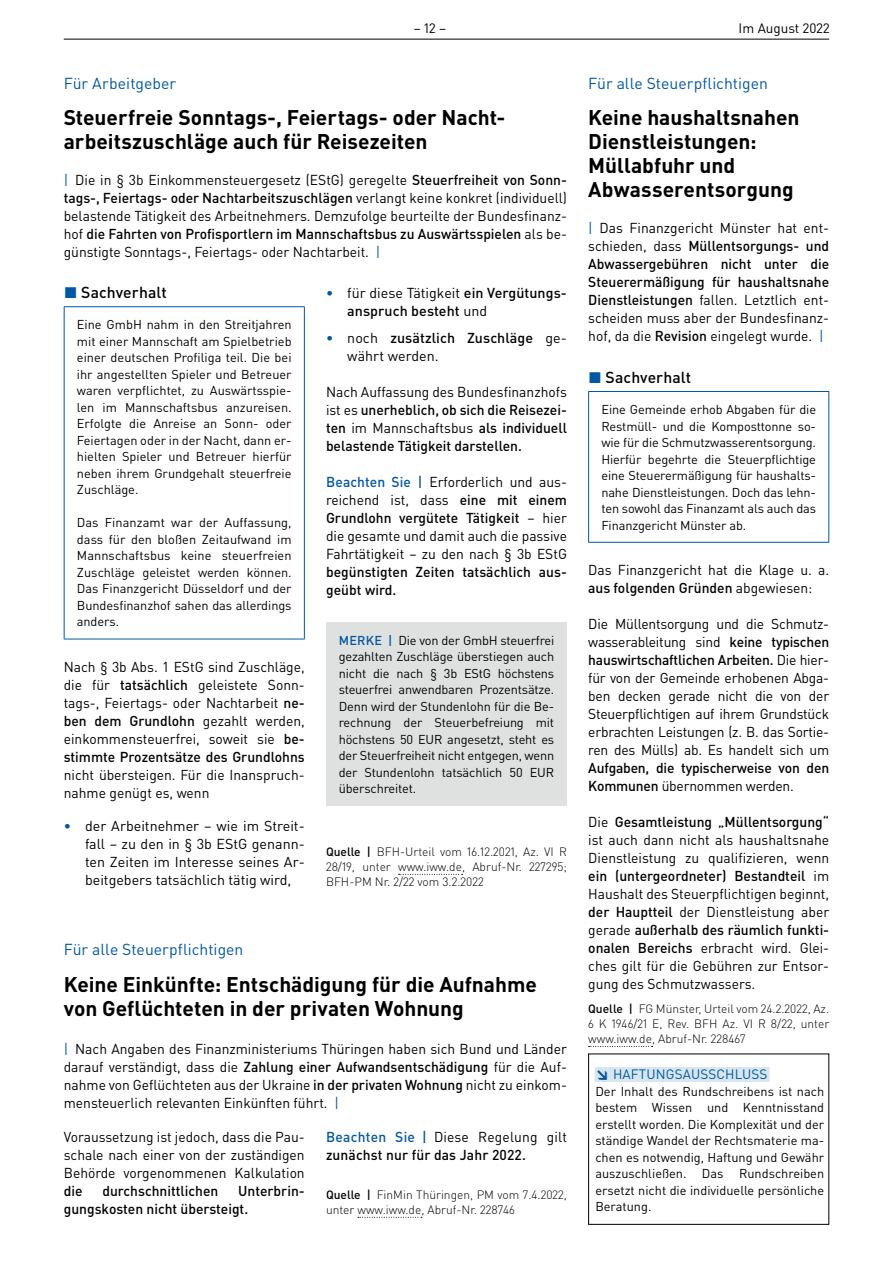
<style>
.page{position:relative;width:893px;height:1263px;background:#fff}
.page>*{position:absolute;margin:0;border:0;box-sizing:border-box;transform-origin:0 0}
.t1{font:700 21px/24px "DIN Pro";color:#000002}
.t2{font:15.75px "DIN Pro";color:#0157a2}
.t3{font:500 15.75px "DIN Pro";letter-spacing:.005em;color:#000002}
.t4{font:14.25px/18px "DIN Pro";color:#000002;text-align:justify}
.t5{font:500 14.25px/18px "DIN Pro";color:#000002}
.t6{font:13.5px "DIN Pro";letter-spacing:.01em;color:#0157a2}
.t7{font:13.5px "DIN Pro";color:#000002}
.t8{font:12.75px/16.5px "DIN Pro";letter-spacing:-.005em;color:#000002;text-align:justify}
.t9{font:300 12px/15px "DIN Pro";color:#000002;text-align:justify}
.s1{color:#0157a2}
.s2{font-weight:500}
.s3{font-weight:500;color:#0157a2}
.s4{font-weight:400}
.s5{font-weight:900}
</style>
<div class="page">
<hr style="left:64px;top:39px;width:765px;height:1px;background:#000002">
<div style="left:595px;top:1067px;width:174px;height:15px;background:#d8e6f0"></div>
<div style="left:588px;top:1053px;width:241px;height:172px;border:1px solid #000002"></div>
<hr style="left:64px;top:306px;width:241px;height:1px;background:#0157a2">
<hr style="left:64px;top:307px;width:1px;height:332px;background:#0157a2">
<hr style="left:304px;top:307px;width:1px;height:332px;background:#0157a2">
<hr style="left:64px;top:639px;width:241px;height:1px;background:#0157a2">
<svg style="left:399px;top:874px;width:64px;height:1px"></svg>
<div style="left:326px;top:622px;width:241px;height:184px;background:#dfe1e1"></div>
<svg style="left:589px;top:1046px;width:64px;height:1px"></svg>
<hr style="left:588px;top:391px;width:241px;height:1px;background:#0157a2">
<hr style="left:588px;top:392px;width:1px;height:150px;background:#0157a2">
<hr style="left:828px;top:392px;width:1px;height:150px;background:#0157a2">
<hr style="left:588px;top:542px;width:241px;height:1px;background:#0157a2">
<svg style="left:358px;top:1217px;width:64px;height:1px"></svg>
<p class="t7" style="left:414px;top:19px;width:34px">– 12 –</p>
<p class="t7" style="left:739px;top:19px;width:93px">Im August 2022</p>
<p class="t2" style="left:64px;top:73px;width:114px">Für Arbeitgeber</p>
<h1 class="t1" style="left:64px;top:105px;width:443px">Steuerfreie Sonntags-, Feiertags- oder Nacht&shy;arbeitszuschläge auch für Reisezeiten</h1>
<p class="t4" style="left:64px;top:171px;width:505px"><span class="s1">|</span> Die in § 3b Einkommensteuergesetz (EStG) geregelte <span class="s2">Steuerfreiheit von Sonn&shy;tags-, Feiertags- oder Nachtarbeitszuschlägen</span> verlangt keine konkret (individuell) belastende Tätigkeit des Arbeitnehmers. Demzufolge beurteilte der Bundesfinanz&shy;hof <span class="s2">die Fahrten von Profisportlern im Mannschaftsbus zu Auswärtsspielen</span> als be&shy;günstigte Sonntags-, Feiertags- oder Nachtarbeit. <span class="s1">|</span></p>
<p class="t3" style="left:64px;top:282px;width:104px"><span class="s1">◼</span> Sachverhalt</p>
<p class="t8" style="left:77px;top:316px;width:216px">Eine GmbH nahm in den Streitjahren mit einer Mannschaft am Spielbetrieb einer deutschen Profiliga teil. Die bei ihr angestellten Spieler und Betreuer waren verpflichtet, zu Auswärtsspie&shy;len im Mannschaftsbus anzureisen.<br>Erfolgte die Anreise an Sonn- oder Feiertagen oder in der Nacht, dann er&shy;hielten Spieler und Betreuer hierfür neben ihrem Grundgehalt steuerfreie Zuschläge.</p>
<p class="t8" style="left:77px;top:514px;width:216px">Das Finanzamt war der Auffassung, dass für den bloßen Zeitaufwand im Mannschaftsbus keine steuerfreien Zuschläge geleistet werden können.<br>Das Finanzgericht Düsseldorf und der Bundesfinanzhof sahen das allerdings anders.</p>
<p class="t4" style="left:64px;top:657px;width:242px">Nach § 3b Abs. 1 EStG sind Zuschläge, die für <span class="s2">tatsächlich</span> geleistete Sonn&shy;tags-, Feiertags- oder Nachtarbeit <span class="s2">ne&shy;ben dem Grundlohn</span> gezahlt werden, einkommensteuerfrei, soweit sie <span class="s2">be&shy;stimmte Prozentsätze des Grundlohns</span></p>
<p class="t4" style="left:64px;top:765px;width:242px">nicht übersteigen. Für die Inanspruch&shy;nahme genügt es, wenn</p>
<p class="t4" style="left:85px;top:816px;width:221px;text-indent:-21px"><span class="s3">•</span> der Arbeitnehmer – wie im Streit&shy;fall – zu den in § 3b EStG genann&shy;ten Zeiten im Interesse seines Ar&shy;beitgebers tatsächlich tätig wird,</p>
<p class="t5" style="left:347px;top:283px;width:221px;text-indent:-21px"><span class="s1">•</span> <span class="s4">für diese Tätigkeit</span> ein Vergütungs&shy;anspruch besteht <span class="s4">und</span></p>
<p class="t4" style="left:347px;top:328px;width:221px;text-indent:-21px"><span class="s3">•</span> noch <span class="s2">zusätzlich Zuschläge</span> ge&shy;währt werden.</p>
<p class="t5" style="left:326px;top:382px;width:242px;text-align:justify"><span class="s4">Nach Auffassung des Bundesfinanzhofs ist es</span> unerheblich, ob sich die Reisezei&shy;ten <span class="s4">im Mannschaftsbus</span> als individuell belastende Tätigkeit darstellen.</p>
<p class="t4" style="left:326px;top:472px;width:242px"><span class="s3">Beachten Sie |</span> Erforderlich und aus&shy;reichend ist, dass <span class="s2">eine mit einem Grundlohn vergütete Tätigkeit</span> – hier die gesamte und damit auch die passive Fahrtätigkeit – zu den nach § 3b EStG</p>
<p class="t5" style="left:326px;top:562px;width:242px">begünstigten Zeiten tatsächlich aus&shy;geübt wird.</p>
<p class="t8" style="left:339px;top:631px;width:217px"><span class="s3">MERKE |</span> Die von der GmbH steuerfrei gezahlten Zuschläge überstiegen auch nicht die nach § 3b EStG höchstens steuerfrei anwendbaren Prozentsätze.<br>Denn wird der Stundenlohn für die Be&shy;rechnung der Steuerbefreiung mit höchstens 50 EUR angesetzt, steht es der Steuerfreiheit nicht entgegen, wenn der Stundenlohn tatsächlich 50 EUR überschreitet.</p>
<p class="t9" style="left:326px;top:844px;width:242px"><span class="s2">Quelle |</span> BFH-Urteil vom 16.12.2021, Az. VI R 28/19, unter www.iww.de, Abruf-Nr. 227295; BFH-PM Nr. 2/22 vom 3.2.2022</p>
<p class="t2" style="left:64px;top:938px;width:181px">Für alle Steuerpflichtigen</p>
<h1 class="t1" style="left:64px;top:972px;width:475px">Keine Einkünfte: Entschädigung für die Aufnahme von Geflüchteten in der privaten Wohnung</h1>
<p class="t4" style="left:64px;top:1039px;width:505px"><span class="s1">|</span> Nach Angaben des Finanzministeriums Thüringen haben sich Bund und Länder darauf verständigt, dass die <span class="s2">Zahlung einer Aufwandsentschädigung</span> für die Auf&shy;nahme von Geflüchteten aus der Ukraine <span class="s2">in der privaten Wohnung</span> nicht zu einkom&shy;mensteuerlich relevanten Einkünften führt. <span class="s1">|</span></p>
<p class="t4" style="left:64px;top:1127px;width:242px">Voraussetzung ist jedoch, dass die Pau&shy;schale nach einer von der zuständigen Behörde vorgenommenen Kalkulation</p>
<p class="t5" style="left:64px;top:1181px;width:20px">die</p>
<p class="t5" style="left:102px;top:1181px;width:117px">durchschnittlichen</p>
<p class="t5" style="left:326px;top:1127px;width:242px"><span class="s1">Beachten Sie |</span> <span class="s4">Diese Regelung gilt </span>zunächst nur für das Jahr 2022.</p>
<p class="t9" style="left:326px;top:1187px;width:242px"><span class="s2">Quelle |</span> FinMin Thüringen, PM vom 7.4.2022, unter www.iww.de, Abruf-Nr. 228746</p>
<p class="t5" style="left:64px;top:1181px;width:242px;text-indent:174px">Unterbrin&shy;gungskosten nicht übersteigt.</p>
<p class="t2" style="left:588px;top:73px;width:181px">Für alle Steuerpflichtigen</p>
<h1 class="t1" style="left:588px;top:105px;width:213px">Keine haushaltsnahen<br>Dienstleistungen:<br>Müllabfuhr und<br>Abwasserentsorgung</h1>
<p class="t4" style="left:588px;top:219px;width:242px"><span class="s1">|</span> Das Finanzgericht Münster hat ent&shy;schieden, dass <span class="s2">Müllentsorgungs- und Abwassergebühren nicht unter die Steuerermäßigung für haushaltsnahe Dienstleistungen</span> fallen. Letztlich ent&shy;scheiden muss aber der Bundesfinanz&shy;hof, da die <span class="s2">Revision</span> eingelegt wurde. <span class="s1">|</span></p>
<p class="t3" style="left:589px;top:367px;width:104px"><span class="s1">◼</span> Sachverhalt</p>
<p class="t8" style="left:601px;top:401px;width:216px">Eine Gemeinde erhob Abgaben für die Restmüll- und die Komposttonne so&shy;wie für die Schmutzwasserentsorgung.<br>Hierfür begehrte die Steuerpflichtige eine Steuerermäßigung für haushalts&shy;nahe Dienstleistungen. Doch das lehn&shy;ten sowohl das Finanzamt als auch das Finanzgericht Münster ab.</p>
<p class="t4" style="left:588px;top:561px;width:242px">Das Finanzgericht hat die Klage u. a. <span class="s2">aus folgenden Gründen</span> abgewiesen:</p>
<p class="t4" style="left:588px;top:615px;width:242px">Die Müllentsorgung und die Schmutz&shy;wasserableitung sind <span class="s2">keine typischen hauswirtschaftlichen Arbeiten.</span> Die hier&shy;für von der Gemeinde erhobenen Abga&shy;ben decken gerade nicht die von der Steuerpflichtigen auf ihrem Grundstück erbrachten Leistungen (z. B. das Sortie&shy;ren des Mülls) ab. Es handelt sich um</p>
<p class="t5" style="left:588px;top:759px;width:242px">Aufgaben, die typischerweise von den<br>Kommunen <span class="s4">übernommen werden.</span></p>
<p class="t4" style="left:588px;top:813px;width:242px">Die <span class="s2">Gesamtleistung „Müllentsorgung“ </span>ist auch dann nicht als haushaltsnahe Dienstleistung zu qualifizieren, wenn <span class="s2">ein (untergeordneter) Bestandteil</span> im Haushalt des Steuerpflichtigen beginnt, <span class="s2">der Hauptteil</span> der Dienstleistung aber gerade <span class="s2">außerhalb des räumlich funkti&shy;onalen Bereichs</span> erbracht wird. Glei&shy;ches gilt für die Gebühren zur Entsor&shy;gung des Schmutzwassers.</p>
<p class="t9" style="left:588px;top:1001px;width:242px"><span class="s2">Quelle |</span> FG Münster, Urteil vom 24.2.2022, Az.<br>6 K 1946/21 E, Rev. BFH Az. VI R 8/22, unter www.iww.de, Abruf-Nr. 228467</p>
<p class="t6" style="left:595px;top:1065px;width:173px"><span class="s5">↘</span> HAFTUNGSAUSSCHLUSS</p>
<p class="t8" style="left:595px;top:1082px;width:230px">Der Inhalt des Rundschreibens ist nach bestem Wissen und Kenntnisstand erstellt worden. Die Komplexität und der ständige Wandel der Rechtsmaterie ma&shy;chen es notwendig, Haftung und Gewähr auszuschließen. Das Rundschreiben ersetzt nicht die individuelle persönliche Beratung.</p>
</div>
